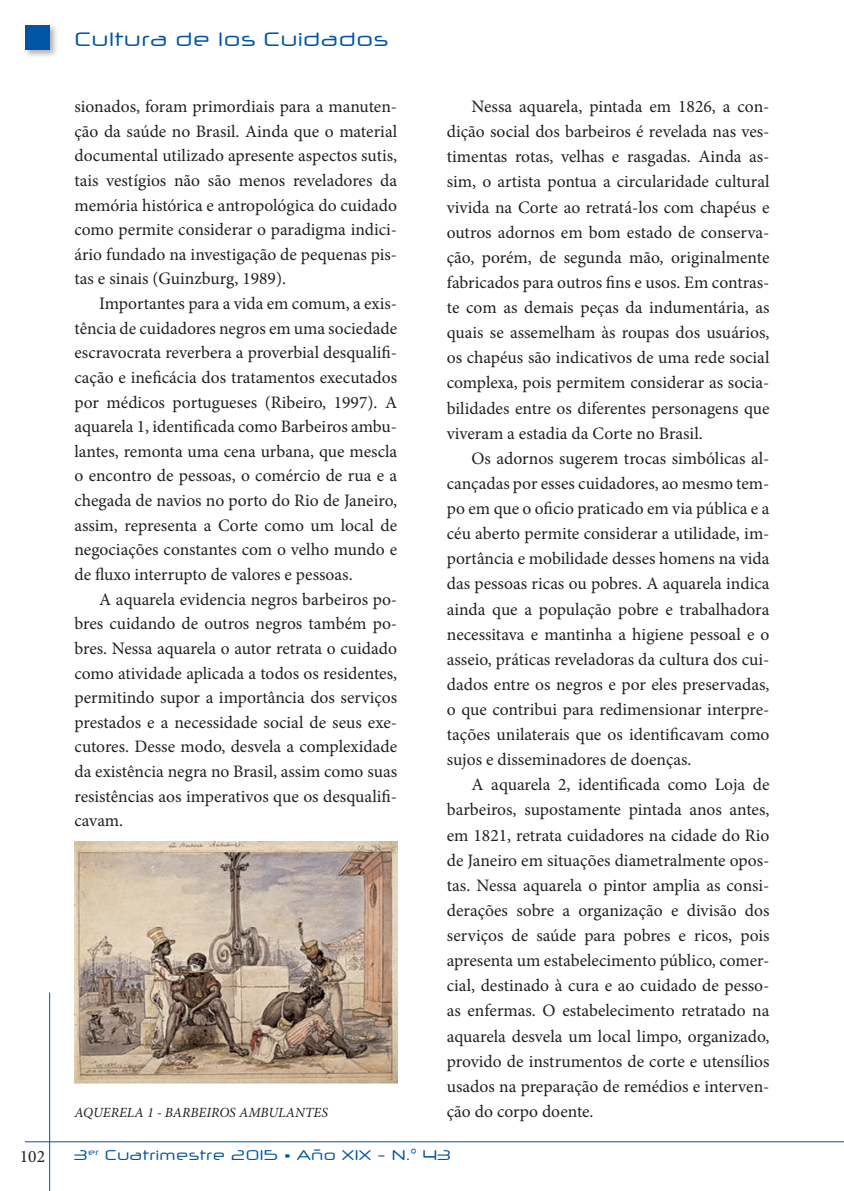
<style>
.page{position:relative;width:844px;height:1191px;background:#fff}
.page>*{position:absolute;margin:0;border:0;box-sizing:border-box;transform-origin:0 0}
.t1{font:19.25px "Neuropol X Free";color:#0155a5}
.t2{font:17.5px/24.7px "Minion Pro";color:#231f20;text-align:justify}
.t3{font:14px "Neuropol X Free";color:#0155a5}
.t4{font:italic 14px "Minion Pro";color:#231f20}
</style>
<div class="page">
<hr style="left:49px;top:992px;width:1px;height:199px;background:#0155a5">
<hr style="left:25px;top:1141px;width:818px;height:1px;background:#0155a5">
<img style="left:25px;top:25px;width:32px;height:32px">
<div style="left:25px;top:25px;width:25px;height:25px;background:#0155a5"></div>
<img style="left:74px;top:841px;width:323px;height:242px">
<p class="t2" style="left:20px;top:1144px;width:27px">102</p>
<p class="t1" style="left:74px;top:27px;width:315px">Cultura de los Cuidados</p>
<p class="t2" style="left:74px;top:94px;width:324px">sionados, foram primordiais para a manuten&shy;ção da saúde no Brasil. Ainda que o material documental utilizado apresente aspectos sutis, tais vestígios não são menos reveladores da memória histórica e antropológica do cuidado como permite considerar o paradigma indici&shy;ário fundado na investigação de pequenas pis&shy;tas e sinais (Guinzburg, 1989).</p>
<p class="t2" style="left:74px;top:291px;width:324px;text-indent:25px">Importantes para a vida em comum, a exis&shy;tência de cuidadores negros em uma sociedade escravocrata reverbera a proverbial desqualifi&shy;cação e ineficácia dos tratamentos executados por médicos portugueses (Ribeiro, 1997). A aquarela 1, identificada como Barbeiros ambu&shy;lantes, remonta uma cena urbana, que mescla o encontro de pessoas, o comércio de rua e a chegada de navios no porto do Rio de Janeiro, assim, representa a Corte como um local de negociações constantes com o velho mundo e de fluxo interrupto de valores e pessoas.</p>
<p class="t2" style="left:74px;top:587px;width:324px;text-indent:25px">A aquarela evidencia negros barbeiros po&shy;bres cuidando de outros negros também po&shy;bres. Nessa aquarela o autor retrata o cuidado como atividade aplicada a todos os residentes, permitindo supor a importância dos serviços prestados e a necessidade social de seus exe&shy;cutores. Desse modo, desvela a complexidade da existência negra no Brasil, assim como suas resistências aos imperativos que os desqualifi&shy;cavam.</p>
<p class="t2" style="left:446px;top:94px;width:324px;text-indent:25px">Nessa aquarela, pintada em 1826, a con&shy;dição social dos barbeiros é revelada nas ves&shy;timentas rotas, velhas e rasgadas. Ainda as&shy;sim, o artista pontua a circularidade cultural vivida na Corte ao retratá-los com chapéus e outros adornos em bom estado de conserva&shy;ção, porém, de segunda mão, originalmente fabricados para outros fins e usos. Em contras&shy;te com as demais peças da indumentária, as quais se assemelham às roupas dos usuários, os chapéus são indicativos de uma rede social complexa, pois permitem considerar as socia&shy;bilidades entre os diferentes personagens que viveram a estadia da Corte no Brasil.</p>
<p class="t2" style="left:446px;top:446px;width:324px;line-height:25.2px;text-indent:25px">Os adornos sugerem trocas simbólicas al&shy;cançadas por esses cuidadores, ao mesmo tem&shy;po em que o oficio praticado em via pública e a céu aberto permite considerar a utilidade, im&shy;portância e mobilidade desses homens na vida das pessoas ricas ou pobres. A aquarela indica ainda que a população pobre e trabalhadora necessitava e mantinha a higiene pessoal e o asseio, práticas reveladoras da cultura dos cui&shy;dados entre os negros e por eles preservadas, o que contribui para redimensionar interpre&shy;tações unilaterais que os identificavam como sujos e disseminadores de doenças.</p>
<p class="t2" style="left:446px;top:772px;width:324px;line-height:25.2px;text-indent:25px">A aquarela 2, identificada como Loja de barbeiros, supostamente pintada anos antes, em 1821, retrata cuidadores na cidade do Rio de Janeiro em situações diametralmente opos&shy;tas. Nessa aquarela o pintor amplia as consi&shy;derações sobre a organização e divisão dos serviços de saúde para pobres e ricos, pois apresenta um estabelecimento público, comer&shy;cial, destinado à cura e ao cuidado de pesso&shy;as enfermas. O estabelecimento retratado na aquarela desvela um local limpo, organizado, provido de instrumentos de corte e utensílios usados na preparação de remédios e interven-</p>
<p class="t4" style="left:74px;top:1102px;width:255px">AQUERELA 1 - BARBEIROS AMBULANTES</p>
<p class="t2" style="left:446px;top:1099px;width:148px">ção do corpo doente.</p>
<p class="t3" style="left:74px;top:1146px;width:378px">3<sup>er</sup> Cuatrimestre 2015 • Año XIX - N.° 43</p>
</div>
